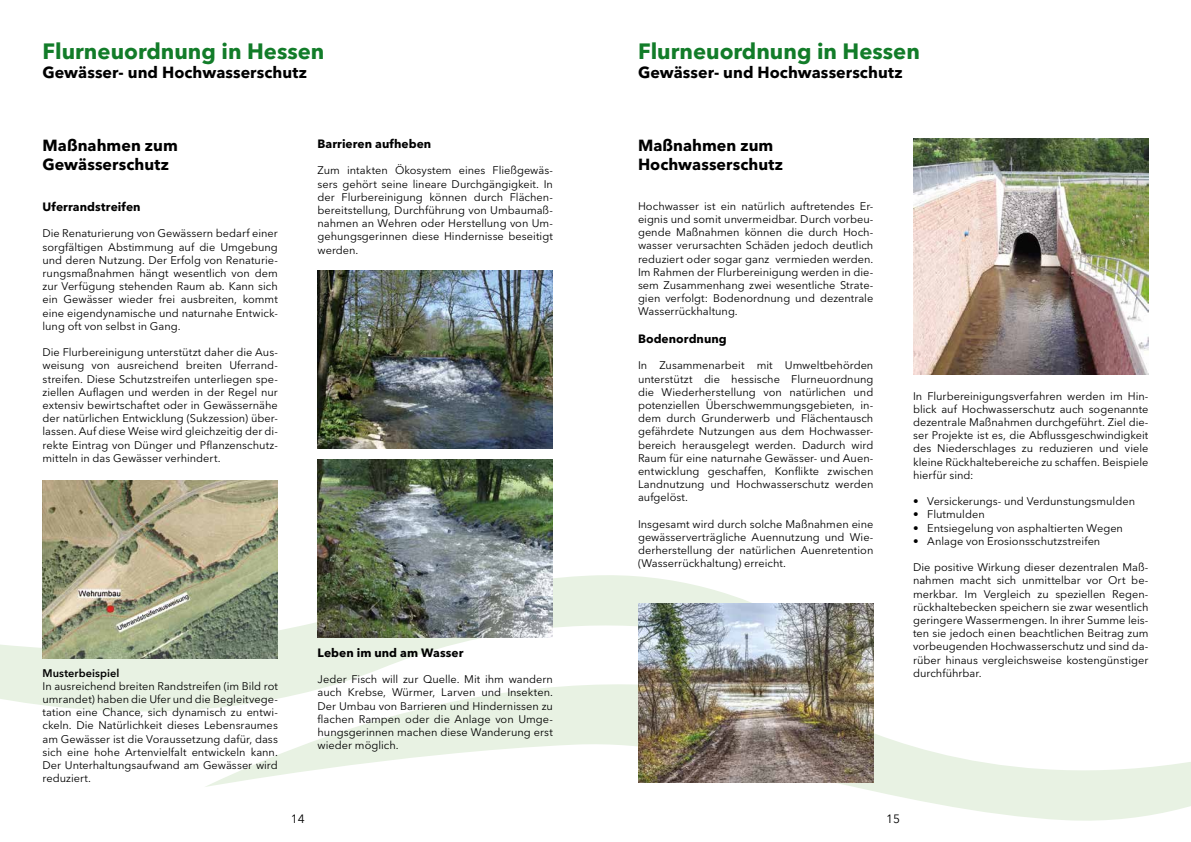
<style>
.page{position:relative;width:1191px;height:842px;background:#fff}
.page>*{position:absolute;margin:0;border:0;box-sizing:border-box;transform-origin:0 0}
.t1{font:700 22px "Avenir Next LT Pro";color:#127c29}
.t2{font:700 16px/19.2px "Avenir Next LT Pro";letter-spacing:.005em;color:#000}
.t3{font:700 12px "Avenir Next LT Pro";letter-spacing:.005em;color:#000}
.t4{font:12px "Avenir Next LT Pro";color:#000}
.t5{font:11px/13.2px "Avenir Next LT Pro";color:#000;text-align:justify}
.s1{font-weight:600}
</style>
<div class="page">
<svg style="left:205px;top:625px;width:986px;height:196px"></svg>
<svg style="left:0;top:567px;width:869px;height:204px"></svg>
<img style="left:638px;top:604px;width:235px;height:178px">
<img style="left:913px;top:139px;width:235px;height:235px">
<img style="left:317px;top:270px;width:236px;height:179px">
<img style="left:317px;top:459px;width:236px;height:179px">
<img style="left:43px;top:480px;width:235px;height:179px">
<h1 class="t1" style="left:43px;top:38px;width:283px">Flurneuordnung in Hessen</h1>
<h1 class="t2" style="left:43px;top:63px;width:266px">Gewässer- und Hochwasserschutz</h1>
<h2 class="t2" style="left:43px;top:136px;width:137px">Maßnahmen zum<br>Gewässerschutz</h2>
<p class="t3" style="left:43px;top:199px;width:100px">Uferrandstreifen</p>
<p class="t5" style="left:43px;top:227px;width:237px">Die Renaturierung von Gewässern bedarf einer sorgfältigen Abstimmung auf die Umgebung und deren Nutzung. Der Erfolg von Renaturie&shy;rungsmaßnahmen hängt wesentlich von dem zur Verfügung stehenden Raum ab. Kann sich ein Gewässer wieder frei ausbreiten, kommt eine eigendynamische und naturnahe Entwick&shy;lung oft von selbst in Gang.</p>
<p class="t5" style="left:43px;top:346px;width:237px">Die Flurbereinigung unterstützt daher die Aus&shy;weisung von ausreichend breiten Uferrand&shy;streifen. Diese Schutzstreifen unterliegen spe&shy;ziellen Auflagen und werden in der Regel nur extensiv bewirtschaftet oder in Gewässernähe der natürlichen Entwicklung (Sukzession) über&shy;lassen. Auf diese Weise wird gleichzeitig der di&shy;rekte Eintrag von Dünger und Pflanzenschutz&shy;mitteln in das Gewässer verhindert.</p>
<p class="t3" style="left:317px;top:136px;width:115px">Barrieren aufheben</p>
<p class="t5" style="left:317px;top:164px;width:237px">Zum intakten Ökosystem eines Fließgewäs&shy;sers gehört seine lineare Durchgängigkeit. In der Flurbereinigung können durch Flächen&shy;bereitstellung, Durchführung von Umbaumaß&shy;nahmen an Wehren oder Herstellung von Um&shy;gehungsgerinnen diese Hindernisse beseitigt werden.</p>
<p class="t5" style="left:43px;top:666px;width:237px;text-align:left"><span class="s1">Musterbeispiel<br></span>In ausreichend breiten Randstreifen (im Bild rot umrandet) haben die Ufer und die Begleitvege&shy;tation eine Chance, sich dynamisch zu entwi&shy;ckeln. Die Natürlichkeit dieses Lebensraumes am Gewässer ist die Voraussetzung dafür, dass sich eine hohe Artenvielfalt entwickeln kann.<br>Der Unterhaltungsaufwand am Gewässer wird reduziert.</p>
<p class="t3" style="left:317px;top:645px;width:147px">Leben im und am Wasser</p>
<p class="t5" style="left:317px;top:673px;width:237px">Jeder Fisch will zur Quelle. Mit ihm wandern auch Krebse, Würmer, Larven und Insekten.<br>Der Umbau von Barrieren und Hindernissen zu flachen Rampen oder die Anlage von Umge&shy;hungsgerinnen machen diese Wanderung erst wieder möglich.</p>
<h1 class="t1" style="left:638px;top:38px;width:283px">Flurneuordnung in Hessen</h1>
<h2 class="t2" style="left:638px;top:63px;width:266px">Gewässer- und Hochwasserschutz</h2>
<h2 class="t2" style="left:638px;top:136px;width:146px">Maßnahmen zum<br>Hochwasserschutz</h2>
<p class="t5" style="left:638px;top:199px;width:237px">Hochwasser ist ein natürlich auftretendes Er&shy;eignis und somit unvermeidbar. Durch vorbeu&shy;gende Maßnahmen können die durch Hoch&shy;wasser verursachten Schäden jedoch deutlich reduziert oder sogar ganz vermieden werden.<br>Im Rahmen der Flurbereinigung werden in die&shy;sem Zusammenhang zwei wesentliche Strate&shy;gien verfolgt: Bodenordnung und dezentrale Wasserrückhaltung.</p>
<h2 class="t3" style="left:638px;top:331px;width:90px">Bodenordnung</h2>
<p class="t5" style="left:638px;top:359px;width:237px">In Zusammenarbeit mit Umweltbehörden unterstützt die hessische Flurneuordnung die Wiederherstellung von natürlichen und potenziellen Überschwemmungsgebieten, in&shy;dem durch Grunderwerb und Flächentausch gefährdete Nutzungen aus dem Hochwasser&shy;bereich herausgelegt werden. Dadurch wird Raum für eine naturnahe Gewässer- und Auen&shy;entwicklung geschaffen, Konflikte zwischen Landnutzung und Hochwasserschutz werden aufgelöst.</p>
<p class="t5" style="left:638px;top:517px;width:237px">Insgesamt wird durch solche Maßnahmen eine gewässerverträgliche Auennutzung und Wie&shy;derherstellung der natürlichen Auenretention (Wasserrückhaltung) erreicht.</p>
<p class="t5" style="left:913px;top:389px;width:237px">In Flurbereinigungsverfahren werden im Hin&shy;blick auf Hochwasserschutz auch sogenannte dezentrale Maßnahmen durchgeführt. Ziel die&shy;ser Projekte ist es, die Abflussgeschwindigkeit des Niederschlages zu reduzieren und viele kleine Rückhaltebereiche zu schaffen. Beispiele hierfür sind:</p>
<p class="t5" style="left:913px;top:495px;width:223px">• Versickerungs- und Verdunstungsmulden</p>
<p class="t5" style="left:913px;top:508px;width:73px">• Flutmulden</p>
<p class="t5" style="left:913px;top:521px;width:211px">• Entsiegelung von asphaltierten Wegen</p>
<p class="t5" style="left:913px;top:534px;width:189px">• Anlage von Erosionsschutzstreifen</p>
<p class="t5" style="left:913px;top:561px;width:237px">Die positive Wirkung dieser dezentralen Maß&shy;nahmen macht sich unmittelbar vor Ort be&shy;merkbar. Im Vergleich zu speziellen Regen&shy;rückhaltebecken speichern sie zwar wesentlich geringere Wassermengen. In ihrer Summe leis&shy;ten sie jedoch einen beachtlichen Beitrag zum vorbeugenden Hochwasserschutz und sind da&shy;rüber hinaus vergleichsweise kostengünstiger durchführbar.</p>
<p class="t4" style="left:291px;top:811px;width:15px">14</p>
<p class="t4" style="left:886px;top:811px;width:15px">15</p>
</div>
